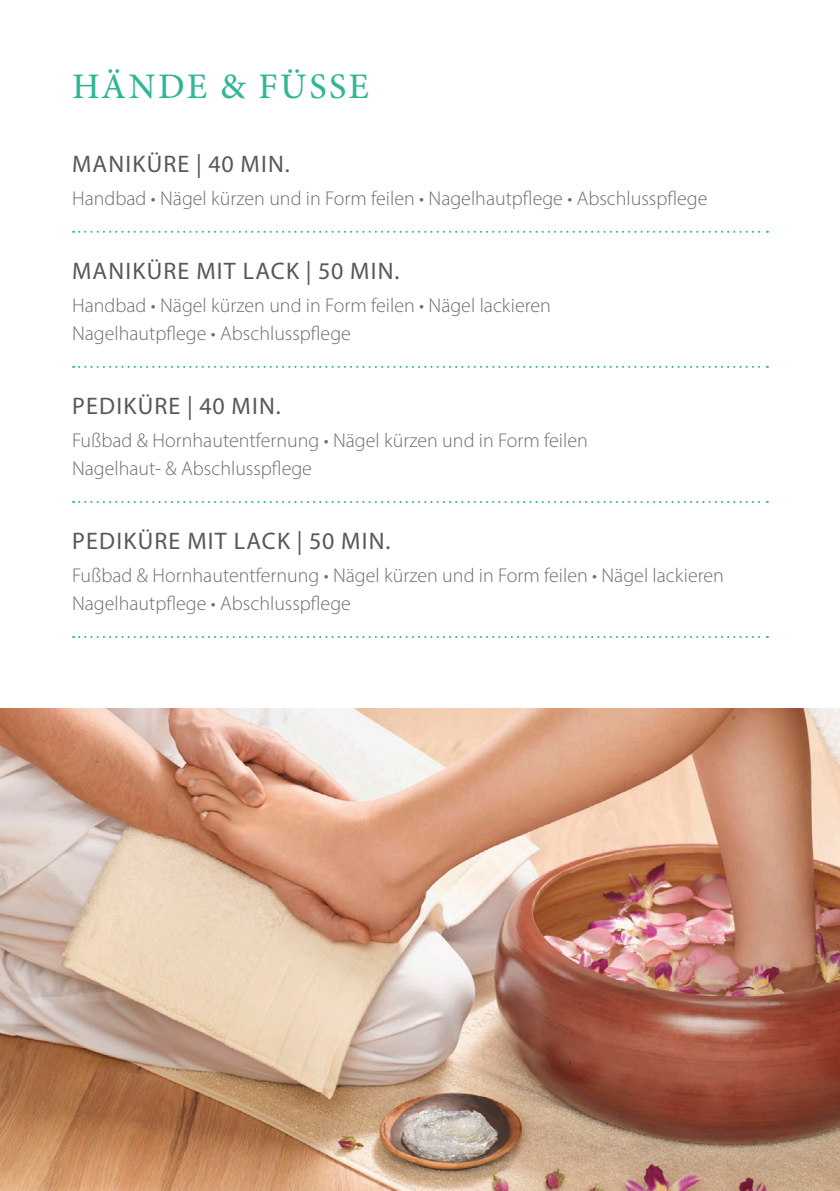
<style>
.page{position:relative;width:840px;height:1191px;background:#fff}
.page>*{position:absolute;margin:0;border:0;box-sizing:border-box;transform-origin:0 0}
.t1{font:500 36px "Minion Pro";letter-spacing:.07em;color:#30b696}
.t2{font:24px "Myriad Pro";letter-spacing:.05em;color:#57585a}
.t3{font:300 20px/28px "Myriad Pro";color:#6c6d70}
</style>
<div class="page">
<svg style="left:73px;top:231px;width:694px;height:2px"></svg>
<svg style="left:73px;top:366px;width:694px;height:2px"></svg>
<svg style="left:73px;top:501px;width:694px;height:2px"></svg>
<svg style="left:73px;top:636px;width:694px;height:2px"></svg>
<img style="left:0;top:709px;width:839px;height:482px">
<h1 class="t1" style="left:72px;top:62px;width:298px">HÄNDE &amp; FÜSSE</h1>
<p class="t2" style="left:72px;top:149px;width:219px">MANIKÜRE | 40 MIN.</p>
<p class="t3" style="left:72px;top:184px;width:636px">Handbad • Nägel kürzen und in Form feilen • Nagelhautpflege • Abschlusspflege</p>
<p class="t2" style="left:72px;top:256px;width:328px">MANIKÜRE MIT LACK | 50 MIN.</p>
<p class="t3" style="left:72px;top:291px;width:480px">Handbad • Nägel kürzen und in Form feilen • Nägel lackieren<br>Nagelhautpflege • Abschlusspflege</p>
<p class="t2" style="left:72px;top:391px;width:210px">PEDIKÜRE | 40 MIN.</p>
<p class="t3" style="left:72px;top:426px;width:517px">Fußbad &amp; Hornhautentfernung • Nägel kürzen und in Form feilen<br>Nagelhaut- &amp; Abschlusspflege</p>
<p class="t2" style="left:72px;top:526px;width:319px">PEDIKÜRE MIT LACK | 50 MIN.</p>
<p class="t3" style="left:72px;top:561px;width:653px">Fußbad &amp; Hornhautentfernung • Nägel kürzen und in Form feilen • Nägel lackieren<br>Nagelhautpflege • Abschlusspflege</p>
</div>
